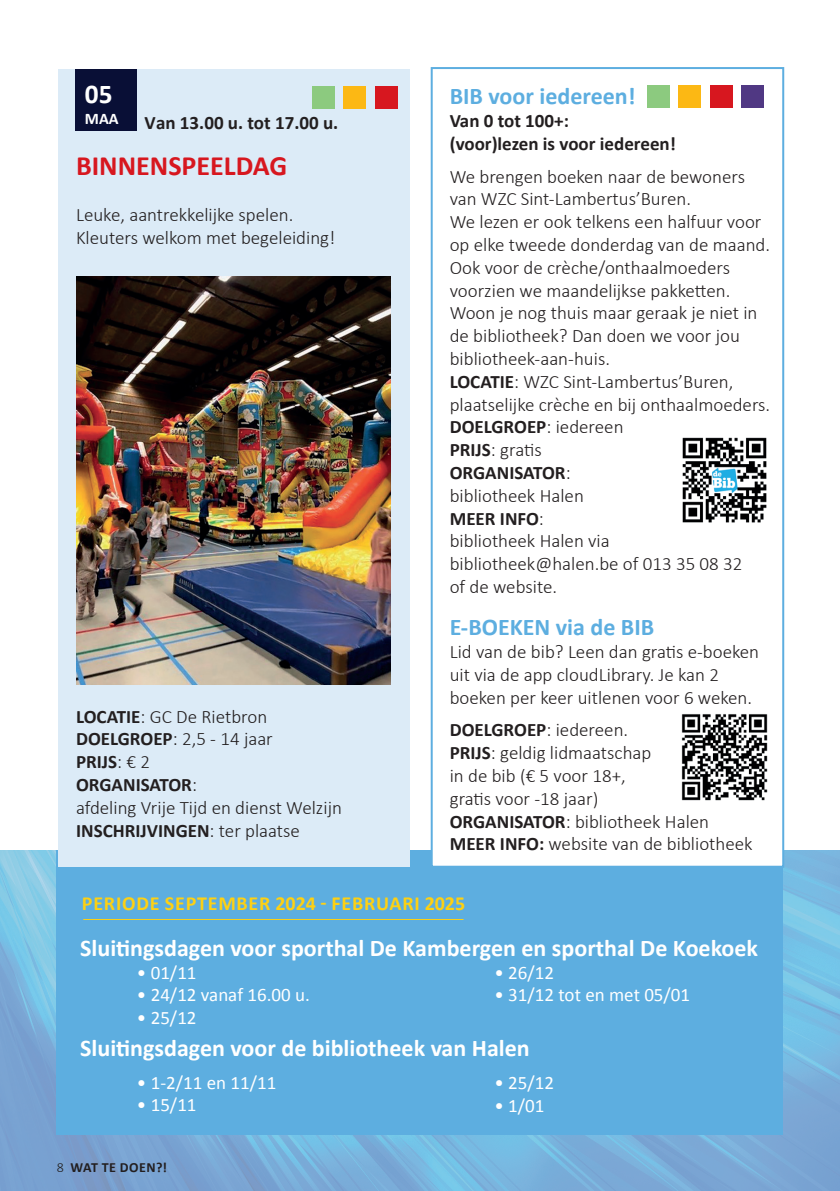
<style>
.page{position:relative;width:840px;height:1191px;background:#fff}
.page>*{position:absolute;margin:0;border:0;box-sizing:border-box;transform-origin:0 0}
.t1{font:700 28px "Calibri";color:#d7171f}
.t2{font:700 27.2px "Calibri";color:#fff}
.t3{font:700 24px "Calibri";color:#fff}
.t4{font:700 24px "Calibri";color:#5daee0}
.t5{font:700 20px "Calibri";letter-spacing:.04em;color:#fed113}
.t6{font:300 19px/22.8px "Calibri";color:#231f20}
.t7{font:19px "Calibri";color:#fff}
.t8{font:700 19px/22.8px "Calibri";color:#231f20}
.t9{font:700 16.2px "Calibri";color:#fff}
.t10{font:700 14px "Calibri";letter-spacing:.04em;color:#231f20}
.s1{font-weight:700}
.s2{font-weight:300}
</style>
<div class="page">
<img style="left:0;top:850px;width:839px;height:341px">
<div style="left:57px;top:850px;width:725px;height:284px;background:#5daee0"></div>
<div style="left:431px;top:68px;width:351px;height:798px;background:#fff"></div>
<div style="left:430px;top:67px;width:353px;height:800px;border:2px solid #5daee0"></div>
<img style="left:682px;top:437px;width:85px;height:86px">
<img style="left:681px;top:714px;width:87px;height:87px">
<div style="left:678px;top:85px;width:22px;height:23px;background:#fcb814"></div>
<div style="left:709px;top:85px;width:23px;height:23px;background:#d7171f"></div>
<div style="left:741px;top:85px;width:22px;height:23px;background:#503883"></div>
<div style="left:646px;top:85px;width:23px;height:23px;background:#8cca7f"></div>
<div style="left:58px;top:69px;width:351px;height:797px;background:#dcebf7"></div>
<div style="left:75px;top:69px;width:62px;height:62px;background:#090f36"></div>
<div style="left:312px;top:86px;width:22px;height:22px;background:#8cca7f"></div>
<div style="left:343px;top:86px;width:23px;height:22px;background:#fcb814"></div>
<div style="left:375px;top:86px;width:22px;height:22px;background:#d7171f"></div>
<img style="left:77px;top:276px;width:314px;height:408px">
<hr style="left:83px;top:919px;width:380px;height:1px;background:#fed113">
<h2 class="t2" style="left:85px;top:77px;width:29px">05</h2>
<p class="t9" style="left:85px;top:108px;width:35px">MAA</p>
<p class="t8" style="left:144px;top:110px;width:195px">Van 13.00 u. tot 17.00 u.</p>
<h1 class="t1" style="left:76px;top:149px;width:212px">BINNENSPEELDAG</h1>
<p class="t6" style="left:76px;top:202px;width:261px">Leuke, aantrekkelijke spelen.<br>Kleuters welkom met begeleiding!</p>
<p class="t6" style="left:76px;top:704px;width:267px"><span class="s1">LOCATIE</span>: GC De Rietbron<br><span class="s1">DOELGROEP</span>: 2,5 - 14 jaar<br><span class="s1">PRIJS</span>: € 2<br><span class="s1">ORGANISATOR</span>:<br>afdeling Vrije Tijd en dienst Welzijn<br><span class="s1">INSCHRIJVINGEN</span>: ter plaatse</p>
<p class="t4" style="left:449px;top:81px;width:187px">BIB voor iedereen!</p>
<p class="t8" style="left:449px;top:108px;width:228px">Van 0 tot 100+:<br>(voor)lezen is voor iedereen!</p>
<p class="t6" style="left:449px;top:164px;width:322px">We brengen boeken naar de bewoners van WZC Sint-Lambertus’Buren.<br>We lezen er ook telkens een halfuur voor op elke tweede donderdag van de maand.<br>Ook voor de crèche/onthaalmoeders voorzien we maandelijkse pakketten.<br>Woon je nog thuis maar geraak je niet in de bibliotheek? Dan doen we voor jou bibliotheek-aan-huis.<br><span class="s1">LOCATIE</span>: WZC Sint-Lambertus’Buren, plaatselijke crèche en bij onthaalmoeders.<br><span class="s1">DOELGROEP</span>: iedereen<br><span class="s1">PRIJS</span>: gratis<br><span class="s1">ORGANISATOR</span>:<br>bibliotheek Halen<br><span class="s1">MEER INFO</span>:<br>bibliotheek Halen via bibliotheek@halen.be of 013 35 08 32<br>of de website.</p>
<p class="t4" style="left:449px;top:612px;width:206px">E-BOEKEN via de BIB</p>
<p class="t6" style="left:449px;top:639px;width:311px">Lid van de bib? Leen dan gratis e-boeken uit via de app cloudLibrary. Je kan 2 boeken per keer uitlenen voor 6 weken.</p>
<p class="t6" style="left:449px;top:717px;width:304px"><span class="s1">DOELGROEP</span>: iedereen.<br><span class="s1">PRIJS</span>: geldig lidmaatschap<br>in de bib (€ 5 voor 18+,<br>gratis voor -18 jaar)<br><span class="s1">ORGANISATOR</span>: bibliotheek Halen<br><span class="s1">MEER INFO:</span> website van de bibliotheek</p>
<p class="t5" style="left:82px;top:891px;width:384px">PERIODE SEPTEMBER 2024 - FEBRUARI 2025</p>
<p class="t3" style="left:80px;top:933px;width:679px">Sluitingsdagen voor sporthal De Kambergen en sporthal De Koekoek</p>
<p class="t7" style="left:137px;top:960px;width:61px">• 01/11</p>
<p class="t7" style="left:137px;top:983px;width:174px">• 24/12 vanaf 16.00 u.</p>
<p class="t7" style="left:137px;top:1006px;width:61px">• 25/12</p>
<p class="t7" style="left:494px;top:960px;width:61px">• 26/12</p>
<p class="t7" style="left:494px;top:983px;width:197px">• 31/12 tot en met 05/01</p>
<p class="t3" style="left:80px;top:1033px;width:451px">Sluitingsdagen voor de bibliotheek van Halen</p>
<p class="t7" style="left:137px;top:1070px;width:141px">• 1-2/11 en 11/11</p>
<p class="t7" style="left:137px;top:1093px;width:61px">• 15/11</p>
<p class="t7" style="left:494px;top:1070px;width:61px">• 25/12</p>
<p class="t7" style="left:494px;top:1093px;width:51px">• 1/01</p>
<p class="t10" style="left:57px;top:1158px;width:112px"><span class="s2">8</span> WAT TE DOEN?!</p>
</div>
